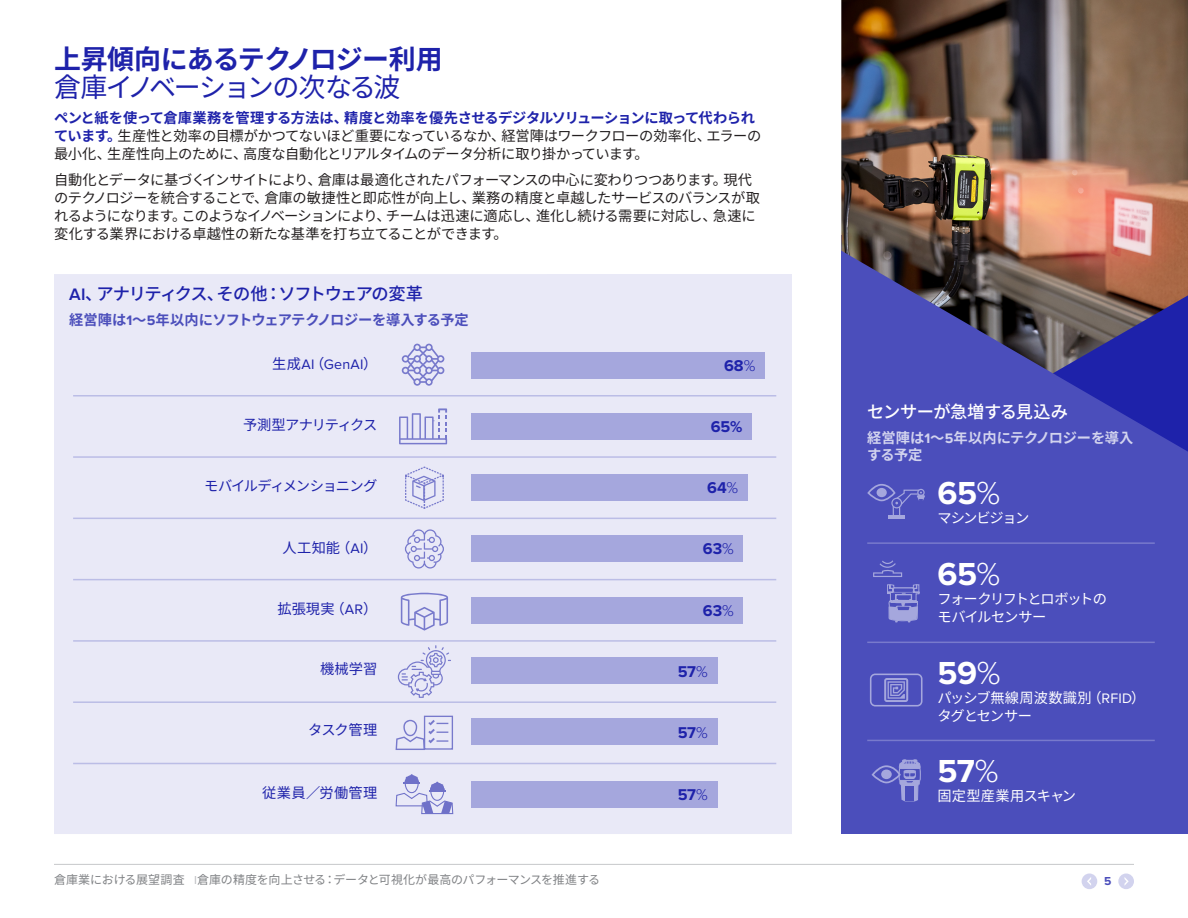
<style>
.page{position:relative;width:1188px;height:918px;background:#fff}
.page>*{position:absolute;margin:0;border:0;box-sizing:border-box;transform-origin:0 0}
.Body{font:700 33px "Proxima Nova";letter-spacing:-.01em;color:#fff}
.Subhead-2{font:700 27px "Noto Sans JP";letter-spacing:-.025em;color:#1e22aa}
.Subhead-2-2{font:27px "Noto Sans JP";letter-spacing:-.095em;color:#1e22aa}
.Body-2{font:500 17.25px "Noto Sans JP";letter-spacing:-.085em;color:#1e22aa}
.Body-3{font:500 17.25px "Noto Sans JP";letter-spacing:-.025em;color:#fff}
.Heading-1-Cover{font:700 16.2px "Proxima Nova";color:#1e22aa}
.Body-4{font:14.25px/18px "Noto Sans JP";letter-spacing:-.03em;color:#231f20}
.Body-5{font:14.25px "Noto Sans JP";letter-spacing:-.02em;color:#1e22aa}
.Body-6{font:700 14.25px "Noto Sans JP";letter-spacing:-.03em;color:#4b4ebb}
.Body-7{font:700 14.25px/16.5px "Noto Sans JP";letter-spacing:-.01em;color:#d2d3ee}
.Body-8{font:14.25px/18px "Noto Sans JP";letter-spacing:-.035em;color:#fff}
.Body-9{font:14.25px "Noto Sans JP";letter-spacing:-.075em;color:#1e22aa}
.Body-10{font:14.25px/18px "Noto Sans JP";letter-spacing:-.06em;color:#fff}
.Body-11{font:14.25px "Proxima Nova";letter-spacing:.02em;color:#1e22aa}
.Body-12{font:14.25px "Noto Sans JP";letter-spacing:.005em;color:#fff}
.Body-13{font:14.25px "Noto Sans JP";letter-spacing:-.09em;color:#fff}
.t1{font:12px "Noto Sans JP";letter-spacing:-.015em;color:#808285}
.t2{font:700 12px "Proxima Nova";color:#4b4ebb}
.s1{font-weight:700;color:#1e22aa}
.s2{font-family:"Proxima Nova";font-weight:600}
.s3{font-family:"Proxima Nova"}
.s4{font-family:"Noto Sans JP"}
.s5{font-weight:300}
.s6{font-family:"Proxima Nova";color:#bcbdc0}
</style>
<div class="page">
<div style="left:841px;top:235px;width:347px;height:599px;background:#4b4ebb"></div>
<hr style="left:54px;top:864px;width:1080px;height:1px;background:#c7c8ca">
<div style="left:1118px;top:874px;width:16px;height:15px;background:#d2d3ee;border-radius:50%"></div>
<svg style="left:1124px;top:877px;width:5px;height:9px"></svg>
<div style="left:1082px;top:874px;width:15px;height:15px;background:#d2d3ee;border-radius:50%"></div>
<svg style="left:1087px;top:877px;width:4px;height:8px"></svg>
<img style="left:841px;top:0;width:347px;height:374px">
<svg style="left:1053px;top:295px;width:135px;height:157px"></svg>
<div style="left:54px;top:274px;width:738px;height:560px;background:#e9e9f7"></div>
<hr style="left:867px;top:542px;width:288px;height:2px;background:#787acc">
<hr style="left:867px;top:642px;width:288px;height:1px;background:#787acc">
<hr style="left:888px;top:516px;width:17px;height:3px;background:#a5a7dd">
<svg style="left:867px;top:484px;width:58px;height:32px"></svg>
<div style="left:877px;top:488px;width:10px;height:9px;background:#a5a7dd;border-radius:50%"></div>
<svg style="left:870px;top:674px;width:53px;height:33px"></svg>
<hr style="left:867px;top:740px;width:288px;height:1px;background:#787acc">
<svg style="left:872px;top:759px;width:49px;height:43px"></svg>
<div style="left:881px;top:770px;width:11px;height:9px;background:#a5a7dd;border-radius:50%"></div>
<svg style="left:873px;top:542px;width:47px;height:80px"></svg>
<div style="left:471px;top:352px;width:294px;height:27px;background:#a5a7dd"></div>
<hr style="left:73px;top:395px;width:703px;height:2px;background:#bbbde6">
<div style="left:471px;top:413px;width:281px;height:27px;background:#a5a7dd"></div>
<hr style="left:73px;top:456px;width:703px;height:2px;background:#bbbde6">
<div style="left:471px;top:474px;width:277px;height:27px;background:#a5a7dd"></div>
<hr style="left:73px;top:518px;width:703px;height:1px;background:#bbbde6">
<div style="left:471px;top:535px;width:272px;height:27px;background:#a5a7dd"></div>
<hr style="left:73px;top:579px;width:703px;height:1px;background:#bbbde6">
<div style="left:471px;top:597px;width:272px;height:27px;background:#a5a7dd"></div>
<hr style="left:73px;top:640px;width:703px;height:2px;background:#bbbde6">
<hr style="left:73px;top:701px;width:703px;height:2px;background:#bbbde6">
<hr style="left:73px;top:763px;width:703px;height:1px;background:#bbbde6">
<div style="left:471px;top:657px;width:247px;height:27px;background:#a5a7dd"></div>
<div style="left:471px;top:718px;width:247px;height:27px;background:#a5a7dd"></div>
<div style="left:471px;top:781px;width:247px;height:27px;background:#a5a7dd"></div>
<svg style="left:395px;top:774px;width:59px;height:41px"></svg>
<svg style="left:401px;top:593px;width:47px;height:38px"></svg>
<svg style="left:399px;top:408px;width:48px;height:36px"></svg>
<svg style="left:398px;top:645px;width:53px;height:53px"></svg>
<svg style="left:402px;top:344px;width:42px;height:42px"></svg>
<svg style="left:405px;top:529px;width:39px;height:40px"></svg>
<svg style="left:396px;top:715px;width:57px;height:35px"></svg>
<svg style="left:405px;top:467px;width:39px;height:42px"></svg>
<p class="Subhead-2" style="left:54px;top:44px;width:390px">上昇傾向にあるテクノロジー利用</p>
<p class="Subhead-2-2" style="left:54px;top:72px;width:348px">倉庫イノベーションの次なる波</p>
<p class="Body-4" style="left:54px;top:109px;width:709px"><span class="s1">ペンと紙を使って倉庫業務を管理する方法は、精度と効率を優先させるデジタルソリューションに取って代わられています。</span>生産性と効率の目標がかつてないほど重要になっているなか、経営陣はワークフローの効率化、エラーの最小化、生産性向上のために、高度な自動化とリアルタイムのデータ分析に取り掛かっています。</p>
<p class="Body-4" style="left:54px;top:172px;width:708px">自動化とデータに基づくインサイトにより、倉庫は最適化されたパフォーマンスの中心に変わりつつあります。現代のテクノロジーを統合することで、倉庫の敏捷性と即応性が向上し、業務の精度と卓越したサービスのバランスが取れるようになります。このようなイノベーションにより、チームは迅速に適応し、進化し続ける需要に対応し、急速に変化する業界における卓越性の新たな基準を打ち立てることができます。</p>
<p class="Body-2" style="left:69px;top:284px;width:355px"><span class="s2">AI</span>、アナリティクス、その他：ソフトウェアの変革</p>
<p class="Body-6" style="left:69px;top:312px;width:401px">経営陣は<span class="s3">1</span>～<span class="s3">5</span>年以内にソフトウェアテクノロジーを導入する予定</p>
<p class="Body-11" style="left:272px;top:356px;width:107px"><span class="s4">生成</span>AI<span class="s4">（</span>GenAI<span class="s4">）</span></p>
<p class="Heading-1-Cover" style="left:724px;top:356px;width:33px">68<span class="s5">%</span></p>
<p class="Body-9" style="left:243px;top:417px;width:136px">予測型アナリティクス</p>
<p class="Heading-1-Cover" style="left:711px;top:417px;width:33px">65%</p>
<p class="Body-9" style="left:204px;top:478px;width:175px">モバイルディメンショニング</p>
<p class="Heading-1-Cover" style="left:707px;top:479px;width:32px">64<span class="s5">%</span></p>
<p class="Body-5" style="left:282px;top:540px;width:96px">人工知能（<span class="s3">AI</span>）</p>
<p class="Heading-1-Cover" style="left:703px;top:539px;width:32px">63<span class="s5">%</span></p>
<p class="Body-5" style="left:278px;top:601px;width:101px">拡張現実（<span class="s3">AR</span>）</p>
<p class="Heading-1-Cover" style="left:703px;top:601px;width:32px">63<span class="s5">%</span></p>
<p class="Body-5" style="left:320px;top:661px;width:59px">機械学習</p>
<p class="Heading-1-Cover" style="left:678px;top:662px;width:32px">57<span class="s5">%</span></p>
<p class="Body-5" style="left:308px;top:722px;width:71px">タスク管理</p>
<p class="Heading-1-Cover" style="left:678px;top:724px;width:32px">57<span class="s5">%</span></p>
<p class="Body-5" style="left:262px;top:785px;width:117px">従業員／労働管理</p>
<p class="Heading-1-Cover" style="left:678px;top:785px;width:32px">57<span class="s5">%</span></p>
<p class="Body-3" style="left:867px;top:402px;width:202px">センサーが急増する見込み</p>
<p class="Body-7" style="left:867px;top:430px;width:268px">経営陣は<span class="s3">1</span>～<span class="s3">5</span>年以内にテクノロジーを導入する予定</p>
<p class="Body" style="left:937px;top:474px;width:64px">65<span class="s5">%</span></p>
<p class="Body-13" style="left:937px;top:510px;width:94px">マシンビジョン</p>
<p class="Body" style="left:937px;top:555px;width:64px">65<span class="s5">%</span></p>
<p class="Body-10" style="left:937px;top:590px;width:171px">フォークリフトとロボットのモバイルセンサー</p>
<p class="Body" style="left:937px;top:654px;width:65px">59<span class="s5">%</span></p>
<p class="Body-8" style="left:937px;top:689px;width:210px">パッシブ無線周波数識別（<span class="s3">RFID</span>）タグとセンサー</p>
<p class="Body" style="left:937px;top:752px;width:63px">57<span class="s5">%</span></p>
<p class="Body-12" style="left:937px;top:788px;width:140px">固定型産業用スキャン</p>
<p class="t1" style="left:54px;top:873px;width:548px">倉庫業における展望調査 <span class="s6">I</span>倉庫の精度を向上させる：データと可視化が最高のパフォーマンスを推進する</p>
<p class="t2" style="left:1104px;top:874px;width:9px">5</p>
</div>
